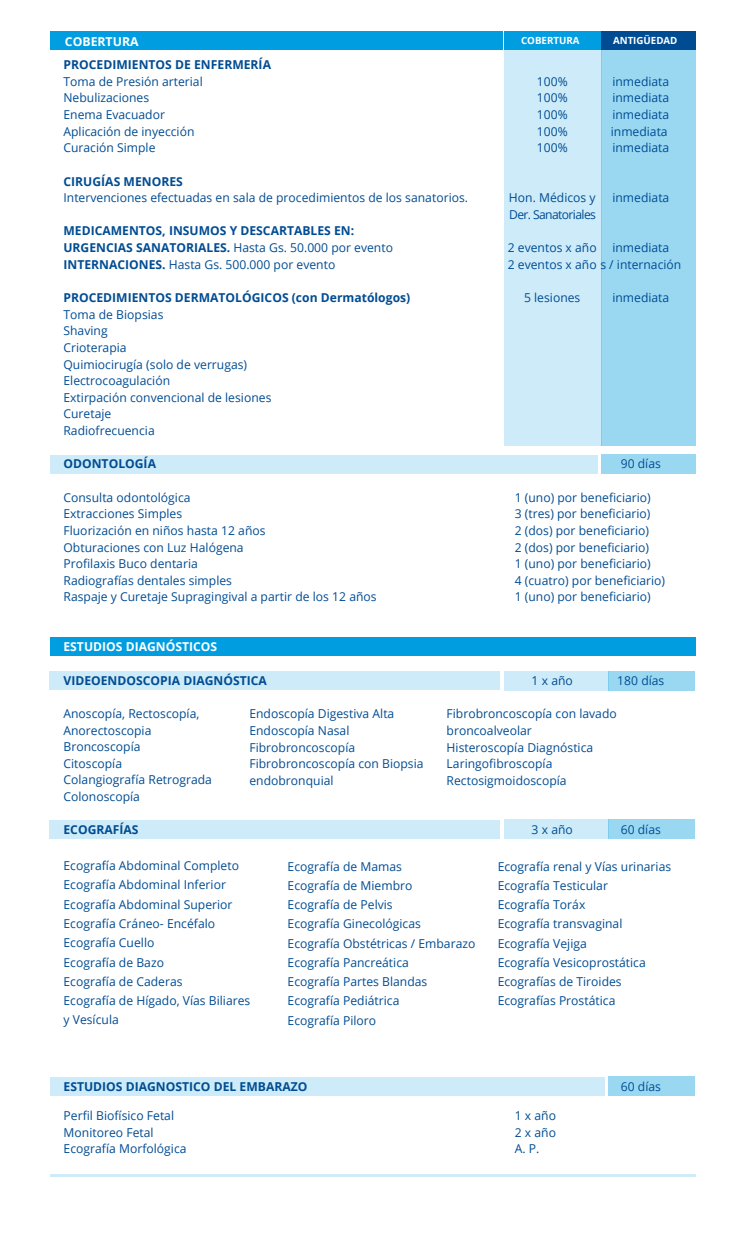
<style>
.page{position:relative;width:745px;height:1241px;background:#fff}
.page>*{position:absolute;margin:0;border:0;box-sizing:border-box;transform-origin:0 0}
.t1{font:12.25px/19.2px "Open Sans";color:#004c93}
.t2{font:700 12.25px/16.6px "Open Sans";color:#004c93}
.t3{font:700 12.25px "Open Sans";color:#fff}
.t4{font:12.25px "Open Sans";letter-spacing:-.05em;color:#004c93}
.t5{font:700 9.8px "Open Sans";color:#fff}
.s1{font-weight:400}
.s2{font-weight:700}
</style>
<div class="page">
<div style="left:503px;top:40px;width:98px;height:405px;background:#cdebf8"></div>
<div style="left:601px;top:40px;width:94px;height:405px;background:#9ad8f2"></div>
<div style="left:601px;top:454px;width:94px;height:20px;background:#9ad8f2"></div>
<div style="left:50px;top:454px;width:546px;height:19px;background:#cdebf8"></div>
<div style="left:503px;top:671px;width:105px;height:19px;background:#cdebf8"></div>
<div style="left:608px;top:671px;width:86px;height:19px;background:#9ad8f2"></div>
<div style="left:50px;top:671px;width:449px;height:19px;background:#cdebf8"></div>
<div style="left:503px;top:819px;width:105px;height:19px;background:#cdebf8"></div>
<div style="left:608px;top:819px;width:86px;height:19px;background:#9ad8f2"></div>
<div style="left:50px;top:819px;width:449px;height:19px;background:#cdebf8"></div>
<div style="left:608px;top:1076px;width:86px;height:19px;background:#9ad8f2"></div>
<div style="left:50px;top:1076px;width:554px;height:19px;background:#cdebf8"></div>
<div style="left:50px;top:636px;width:645px;height:19px;background:#009ee0"></div>
<div style="left:503px;top:31px;width:98px;height:19px;background:#009ee0"></div>
<div style="left:601px;top:31px;width:94px;height:19px;background:#004c93"></div>
<div style="left:50px;top:31px;width:452px;height:19px;background:#009ee0"></div>
<hr style="left:50px;top:1173px;width:645px;height:2px;background:#009ee0">
<p class="t3" style="left:65px;top:33px;width:75px">COBERTURA</p>
<p class="t5" style="left:520px;top:33px;width:60px">COBERTURA</p>
<p class="t5" style="left:612px;top:33px;width:66px">ANTIGÜEDAD</p>
<p class="t2" style="left:63px;top:56px;width:209px">PROCEDIMIENTOS DE ENFERMERÍA</p>
<p class="t1" style="left:63px;top:71px;width:141px">Toma de Presión arterial</p>
<p class="t1" style="left:536px;top:71px;width:32px">100%</p>
<p class="t1" style="left:612px;top:71px;width:58px">inmediata</p>
<p class="t1" style="left:63px;top:88px;width:87px">Nebulizaciones</p>
<p class="t1" style="left:536px;top:88px;width:32px">100%</p>
<p class="t1" style="left:612px;top:88px;width:58px">inmediata</p>
<p class="t1" style="left:63px;top:105px;width:103px">Enema Evacuador</p>
<p class="t1" style="left:536px;top:105px;width:32px">100%</p>
<p class="t1" style="left:612px;top:105px;width:58px">inmediata</p>
<p class="t1" style="left:63px;top:121px;width:132px">Aplicación de inyección</p>
<p class="t1" style="left:536px;top:121px;width:32px">100%</p>
<p class="t1" style="left:610px;top:121px;width:58px">inmediata</p>
<p class="t1" style="left:63px;top:138px;width:93px">Curación Simple</p>
<p class="t1" style="left:536px;top:138px;width:32px">100%</p>
<p class="t1" style="left:612px;top:138px;width:58px">inmediata</p>
<p class="t2" style="left:63px;top:172px;width:121px">CIRUGÍAS MENORES</p>
<p class="t1" style="left:63px;top:188px;width:406px">Intervenciones efectuadas en sala de procedimientos de los sanatorios.</p>
<p class="t1" style="left:508px;top:188px;width:88px">Hon. Médicos y</p>
<p class="t1" style="left:612px;top:188px;width:58px">inmediata</p>
<p class="t4" style="left:509px;top:206px;width:88px">Der. Sanatoriales</p>
<p class="t2" style="left:63px;top:222px;width:331px">MEDICAMENTOS, INSUMOS Y DESCARTABLES EN:<br>URGENCIAS SANATORIALES. <span class="s1">Hasta Gs. 50.000 por evento</span></p>
<p class="t1" style="left:507px;top:238px;width:90px">2 eventos x año</p>
<p class="t1" style="left:612px;top:238px;width:58px">inmediata</p>
<p class="t1" style="left:63px;top:254px;width:273px"><span class="s2">INTERNACIONES.</span> Hasta Gs. 500.000 por evento</p>
<p class="t1" style="left:507px;top:254px;width:175px">2 eventos x año s / internación</p>
<p class="t2" style="left:63px;top:289px;width:348px">PROCEDIMIENTOS DERMATOLÓGICOS (con Dermatólogos)</p>
<p class="t1" style="left:524px;top:287px;width:58px">5 lesiones</p>
<p class="t1" style="left:612px;top:287px;width:58px">inmediata</p>
<p class="t1" style="left:63px;top:305px;width:209px;line-height:16.6px">Toma de Biopsias<br>Shaving<br>Crioterapia<br>Quimiocirugía (solo de verrugas)<br>Electrocoagulación<br>Extirpación convencional de lesiones<br>Curetaje<br>Radiofrecuencia</p>
<p class="t2" style="left:63px;top:455px;width:94px">ODONTOLOGÍA</p>
<p class="t1" style="left:620px;top:454px;width:42px">90 días</p>
<p class="t1" style="left:63px;top:487px;width:128px">Consulta odontológica</p>
<p class="t1" style="left:514px;top:487px;width:137px">1 (uno) por beneficiario)</p>
<p class="t1" style="left:63px;top:504px;width:120px">Extracciones Simples</p>
<p class="t1" style="left:514px;top:504px;width:137px">3 (tres) por beneficiario)</p>
<p class="t1" style="left:63px;top:520px;width:203px">Fluorización en niños hasta 12 años</p>
<p class="t1" style="left:514px;top:520px;width:136px">2 (dos) por beneficiario)</p>
<p class="t1" style="left:63px;top:537px;width:182px">Obturaciones con Luz Halógena</p>
<p class="t1" style="left:514px;top:537px;width:136px">2 (dos) por beneficiario)</p>
<p class="t1" style="left:63px;top:553px;width:136px">Profilaxis Buco dentaria</p>
<p class="t1" style="left:514px;top:553px;width:137px">1 (uno) por beneficiario)</p>
<p class="t1" style="left:63px;top:570px;width:170px">Radiografías dentales simples</p>
<p class="t1" style="left:514px;top:570px;width:152px">4 (cuatro) por beneficiario)</p>
<p class="t1" style="left:63px;top:587px;width:314px">Raspaje y Curetaje Supragingival a partir de los 12 años</p>
<p class="t1" style="left:514px;top:587px;width:137px">1 (uno) por beneficiario)</p>
<p class="t3" style="left:63px;top:638px;width:155px">ESTUDIOS DIAGNÓSTICOS</p>
<p class="t2" style="left:63px;top:671px;width:205px">VIDEOENDOSCOPIA DIAGNÓSTICA</p>
<p class="t1" style="left:531px;top:670px;width:43px">1 x año</p>
<p class="t1" style="left:617px;top:670px;width:49px">180 días</p>
<p class="t1" style="left:63px;top:704px;width:150px;line-height:16.6px">Anoscopía, Rectoscopía,<br>Anorectoscopia<br>Broncoscopía<br>Citoscopía<br>Colangiografía Retrograda<br>Colonoscopía</p>
<p class="t2" style="left:63px;top:821px;width:77px">ECOGRAFÍAS</p>
<p class="t1" style="left:531px;top:819px;width:43px">3 x año</p>
<p class="t1" style="left:620px;top:819px;width:42px">60 días</p>
<p class="t1" style="left:63px;top:855px;width:188px">Ecografía Abdominal Completo<br>Ecografía Abdominal Inferior<br>Ecografía Abdominal Superior<br>Ecografía Cráneo- Encéfalo<br>Ecografía Cuello<br>Ecografía de Bazo<br>Ecografía de Caderas<br>Ecografía de Hígado, Vías Biliares y Vesícula</p>
<p class="t1" style="left:249px;top:705px;width:175px;line-height:16.6px">Endoscopía Digestiva Alta<br>Endoscopía Nasal<br>Fibrobroncoscopía<br>Fibrobroncoscopía con Biopsia endobronquial</p>
<p class="t1" style="left:446px;top:705px;width:172px;line-height:16.6px">Fibrobroncoscopía con lavado broncoalveolar<br>Histeroscopía Diagnóstica<br>Laringofibroscopía<br>Rectosigmoidoscopía</p>
<p class="t1" style="left:287px;top:856px;width:189px">Ecografía de Mamas<br>Ecografía de Miembro<br>Ecografía de Pelvis<br>Ecografía Ginecológicas<br>Ecografía Obstétricas / Embarazo<br>Ecografía Pancreática<br>Ecografía Partes Blandas<br>Ecografía Pediátrica<br>Ecografía Piloro</p>
<p class="t1" style="left:497px;top:856px;width:175px">Ecografía renal y Vías urinarias<br>Ecografía Testicular<br>Ecografía Toráx<br>Ecografía transvaginal<br>Ecografía Vejiga<br>Ecografía Vesicoprostática<br>Ecografías de Tiroides<br>Ecografías Prostática</p>
<p class="t2" style="left:64px;top:1077px;width:245px">ESTUDIOS DIAGNOSTICO DEL EMBARAZO</p>
<p class="t1" style="left:620px;top:1076px;width:42px">60 días</p>
<p class="t1" style="left:64px;top:1105px;width:112px">Perfil Biofísico Fetal</p>
<p class="t1" style="left:514px;top:1105px;width:43px">1 x año</p>
<p class="t1" style="left:64px;top:1122px;width:91px">Monitoreo Fetal</p>
<p class="t1" style="left:514px;top:1122px;width:43px">2 x año</p>
<p class="t1" style="left:64px;top:1138px;width:124px">Ecografía Morfológica</p>
<p class="t1" style="left:514px;top:1138px;width:26px">A. P.</p>
</div>
